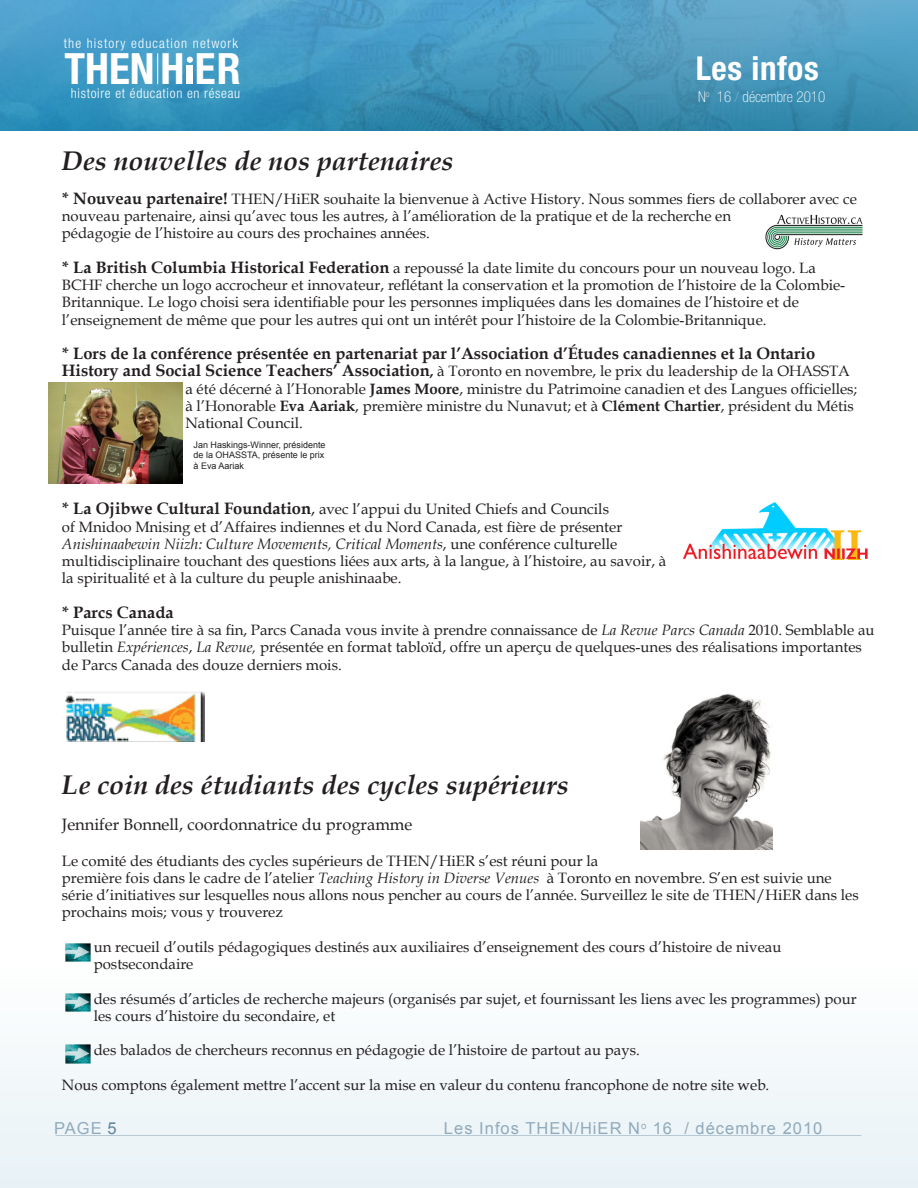
<style>
.page{position:relative;width:918px;height:1188px;background:#fff}
.page>*{position:absolute;margin:0;border:0;box-sizing:border-box;transform-origin:0 0}
.t1{font:700 condensed 43.2px "Helvetica Neue";color:#fff}
.t2{font:700 condensed 33px "Helvetica Neue";letter-spacing:.02em;color:#fff}
.t3{font:italic 700 27px "Book Antiqua";color:#231f20}
.t4{font:700 16.5px "Book Antiqua";color:#231f20}
.t5{font:16.5px "Book Antiqua";color:#231f20}
.t6{font:16.5px "Arial";letter-spacing:.06em;color:#91aabb}
.t7{font:15px/17.2px "Book Antiqua";color:#231f20}
.t8{font:100 condensed 15px "Helvetica Neue";color:#fff}
.t9{font:300 condensed 13.65px "Helvetica Neue";letter-spacing:.05em;color:#fff}
.t10{font:300 condensed 13.65px "Helvetica Neue";letter-spacing:.07em;color:#fff}
.t11{font:9px/10.8px "Arial";color:#231f20}
.s1{color:#7fb3d1}
.s2{font-weight:700;font-size:16.5px}
.s3{font-weight:700}
.s4{font-size:16.5px}
.s5{font-style:italic}
.s6{color:#5e849c}
</style>
<div class="page">
<div style="left:0;top:963px;width:918px;height:225px;background:#f3f8fa"></div>
<hr style="left:56px;top:1135px;width:805px;height:1px;background:#003b62">
<img style="left:0;top:0;width:918px;height:130px">
<hr style="left:157px;top:53px;width:1px;height:31px;background:#fff">
<div style="left:187px;top:66px;width:6px;height:18px;background:#fff"></div>
<svg style="left:187px;top:57px;width:6px;height:6px"></svg>
<img style="left:63px;top:691px;width:142px;height:51px">
<img style="left:65px;top:943px;width:26px;height:19px">
<img style="left:65px;top:993px;width:26px;height:18px">
<img style="left:65px;top:1045px;width:26px;height:18px">
<img style="left:765px;top:214px;width:98px;height:36px">
<img style="left:48px;top:382px;width:134px;height:101px">
<img style="left:683px;top:503px;width:185px;height:57px">
<img style="left:640px;top:694px;width:132px;height:156px">
<p class="t10" style="left:64px;top:35px;width:176px">the history education network</p>
<p class="t9" style="left:71px;top:85px;width:171px">histoire et éducation en réseau</p>
<h1 class="t1" style="left:64px;top:43px;width:178px">THENH ER</h1>
<p class="t2" style="left:696px;top:48px;width:125px">Les infos</p>
<p class="t8" style="left:698px;top:88px;width:129px">N<sup>o</sup> 16 <span class="s1">/</span> décembre 2010</p>
<p class="t3" style="left:62px;top:142px;width:393px">Des nouvelles de nos partenaires</p>
<p class="t7" style="left:62px;top:190px;width:797px"><span class="s2">* Nouveau partenaire!</span> THEN/HiER souhaite la bienvenue à Active History. Nous sommes fiers de collaborer avec ce nouveau partenaire, ainsi qu’avec tous les autres, à l’amélioration de la pratique et de la recherche en<br>pédagogie de l’histoire au cours des prochaines années.</p>
<p class="t7" style="left:62px;top:259px;width:785px"><span class="s2">* La British Columbia Historical Federation</span> a repoussé la date limite du concours pour un nouveau logo. La BCHF cherche un logo accrocheur et innovateur, reflétant la conservation et la promotion de l’histoire de la Colombie-Britannique. Le logo choisi sera identifiable pour les personnes impliquées dans les domaines de l’histoire et de l’enseignement de même que pour les autres qui ont un intérêt pour l’histoire de la Colombie-Britannique.</p>
<p class="t4" style="left:62px;top:342px;width:755px">* Lors de la conférence présentée en partenariat par l’Association d’Études canadiennes et la Ontario</p>
<p class="t7" style="left:185px;top:362px;width:673px;text-indent:-124px"><span class="s2">History and Social Science Teachers’ Association</span><span class="s3">,</span> à Toronto en novembre, le prix du leadership de la OHASSTA a été décerné à l’Honorable <span class="s3">James Moore</span>, ministre du Patrimoine canadien et des Langues officielles; à l’Honorable <span class="s3">Eva Aariak</span>, première ministre du Nunavut; et à <span class="s3">Clément Chartier</span>, président du Métis National Council.</p>
<p class="t11" style="left:194px;top:439px;width:134px">Jan Haskings-Winner, présidente de la OHASSTA, présente le prix à Eva Aariak</p>
<p class="t7" style="left:62px;top:500px;width:606px"><span class="s2">* La Ojibwe Cultural Foundation</span><span class="s4">,</span> avec l’appui du United Chiefs and Councils<br>of Mnidoo Mnising et d’Affaires indiennes et du Nord Canada, est fière de présenter <span class="s5">Anishinaabewin Niizh: Culture Movements, Critical Moments</span>, une conférence culturelle multidisciplinaire touchant des questions liées aux arts, à la langue, à l’histoire, au savoir, à la spiritualité et à la culture du peuple anishinaabe.</p>
<p class="t4" style="left:62px;top:601px;width:113px">* Parcs Canada</p>
<p class="t7" style="left:62px;top:621px;width:814px">Puisque l’année tire à sa fin, Parcs Canada vous invite à prendre connaissance de <span class="s5">La Revue Parcs Canada</span> 2010. Semblable au bulletin <span class="s5">Expériences</span>, <span class="s5">La Revue,</span> présentée en format tabloïd, offre un aperçu de quelques-unes des réalisations importantes de Parcs Canada des douze derniers mois.</p>
<p class="t3" style="left:62px;top:766px;width:508px">Le coin des étudiants des cycles supérieurs</p>
<p class="t5" style="left:62px;top:813px;width:352px">Jennifer Bonnell, coordonnatrice du programme</p>
<p class="t7" style="left:62px;top:851px;width:798px">Le comité des étudiants des cycles supérieurs de THEN/HiER s’est réuni pour la<br>première fois dans le cadre de l’atelier <span class="s5">Teaching History in Diverse Venues</span> à Toronto en novembre. S’en est suivie une série d’initiatives sur lesquelles nous allons nous pencher au cours de l’année. Surveillez le site de THEN/HiER dans les prochains mois; vous y trouverez</p>
<p class="t7" style="left:94px;top:938px;width:689px">un recueil d’outils pédagogiques destinés aux auxiliaires d’enseignement des cours d’histoire de niveau postsecondaire</p>
<p class="t7" style="left:94px;top:989px;width:764px">des résumés d’articles de recherche majeurs (organisés par sujet, et fournissant les liens avec les programmes) pour les cours d’histoire du secondaire, et</p>
<p class="t7" style="left:94px;top:1041px;width:548px">des balados de chercheurs reconnus en pédagogie de l’histoire de partout au pays.</p>
<p class="t7" style="left:62px;top:1076px;width:709px">Nous comptons également mettre l’accent sur la mise en valeur du contenu francophone de notre site web.</p>
<p class="t6" style="left:54px;top:1117px;width:64px">PAGE <span class="s6">5</span></p>
<p class="t6" style="left:444px;top:1117px;width:380px">Les Infos THEN/HiER N<sup>o</sup> 16 / décembre 2010</p>
</div>
